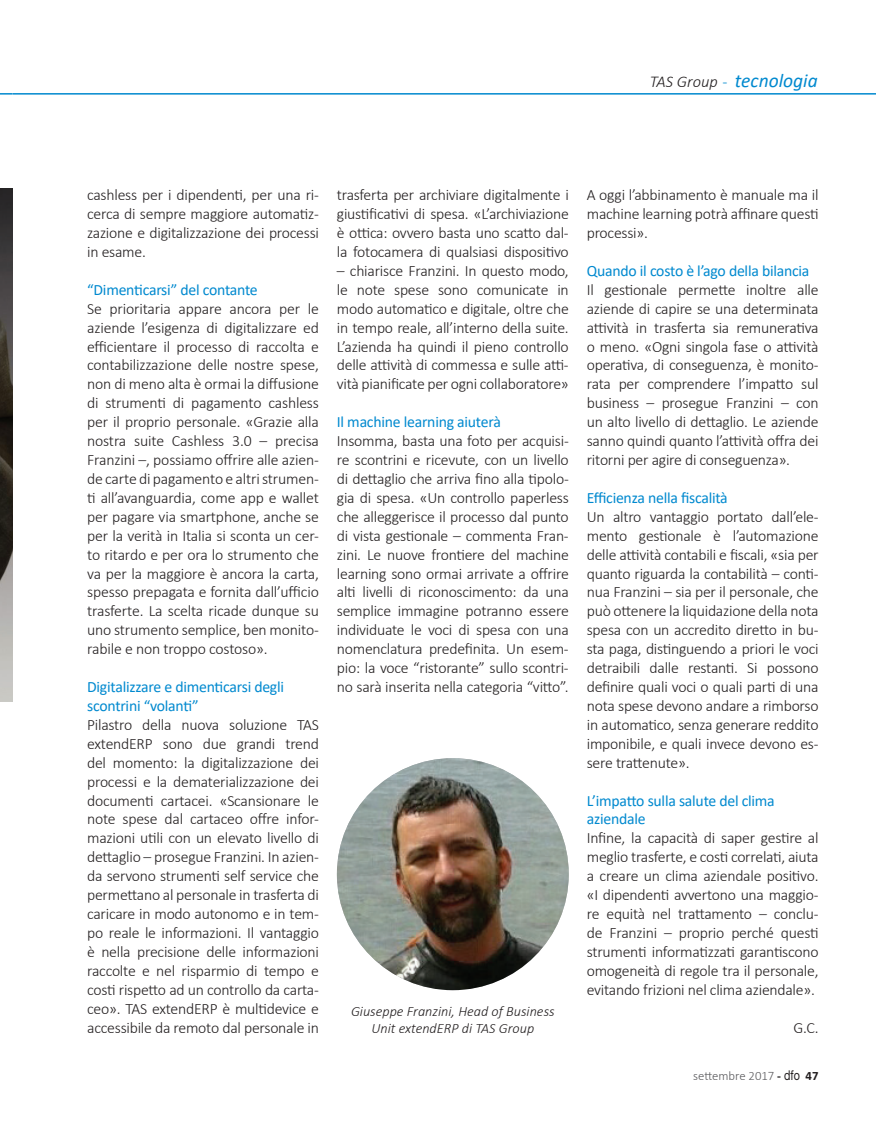
<style>
.page{position:relative;width:876px;height:1132px;background:#fff}
.page>*{position:absolute;margin:0;border:0;box-sizing:border-box;transform-origin:0 0}
.t1{font:italic 19.5px "Calibri";color:#0089cf}
.t2{font:300 15.75px/18.9px "Calibri";letter-spacing:-.015em;color:#231f20;text-align:justify}
.t3{font:15.75px/18.9px "Calibri";letter-spacing:-.015em;color:#0089cf}
.t4{font:italic 300 14.25px/17.1px "Calibri";color:#231f20;text-align:center}
.t5{font:300 12.75px "Calibri";color:#5a5a5d}
.s1{font-weight:300;font-size:16.5px;color:#231f20}
.s2{font-weight:300;font-style:normal;font-size:16.5px}
.s3{font-weight:700;color:#231f20}
.s4{font-family:"Helvetica Neue LT Std";font-weight:400;font-size:13.5px;color:#231f20}
</style>
<div class="page">
<img style="left:0;top:188px;width:13px;height:513px">
<hr style="left:13px;top:93px;width:863px;height:2px;background:#0089cf">
<svg style="left:0;top:93px;width:13px;height:2px"></svg>
<img style="left:337px;top:757px;width:232px;height:232px;border-radius:116px">
<p class="t1" style="left:650px;top:67px;width:169px"><span class="s1">TAS Group</span> <span class="s2">-</span> tecnologia</p>
<p class="t2" style="left:87px;top:185px;width:233px">cashless per i dipendenti, per una ri&shy;cerca di sempre maggiore automatiz&shy;zazione e digitalizzazione dei processi in esame.</p>
<p class="t3" style="left:87px;top:279px;width:172px">“Dimenticarsi” del contante</p>
<p class="t2" style="left:87px;top:299px;width:233px">Se prioritaria appare ancora per le aziende l’esigenza di digitalizzare ed efficientare il processo di raccolta e contabilizzazione delle nostre spese, non di meno alta è ormai la diffusione di strumenti di pagamento cashless per il proprio personale. «Grazie alla nostra suite Cashless 3.0 – precisa Franzini –, possiamo offrire alle azien&shy;de carte di pagamento e altri strumen&shy;ti all’avanguardia, come app e wallet per pagare via smartphone, anche se per la verità in Italia si sconta un cer&shy;to ritardo e per ora lo strumento che va per la maggiore è ancora la carta, spesso prepagata e fornita dall’ufficio trasferte. La scelta ricade dunque su uno strumento semplice, ben monito&shy;rabile e non troppo costoso».</p>
<p class="t3" style="left:87px;top:676px;width:198px">Digitalizzare e dimenticarsi degli scontrini “volanti”</p>
<p class="t2" style="left:87px;top:714px;width:233px">Pilastro della nuova soluzione TAS extendERP sono due grandi trend del momento: la digitalizzazione dei processi e la dematerializzazione dei documenti cartacei. «Scansionare le note spese dal cartaceo offre infor&shy;mazioni utili con un elevato livello di dettaglio – prosegue Franzini. In azien&shy;da servono strumenti self service che permettano al personale in trasferta di caricare in modo autonomo e in tem&shy;po reale le informazioni. Il vantaggio è nella precisione delle informazioni raccolte e nel risparmio di tempo e costi rispetto ad un controllo da carta&shy;ceo». TAS extendERP è multidevice e accessibile da remoto dal personale in</p>
<p class="t2" style="left:337px;top:185px;width:233px">trasferta per archiviare digitalmente i giustificativi di spesa. «L’archiviazione è ottica: ovvero basta uno scatto dal&shy;la fotocamera di qualsiasi dispositivo</p>
<p class="t2" style="left:337px;top:261px;width:233px">– chiarisce Franzini. In questo modo, le note spese sono comunicate in modo automatico e digitale, oltre che in tempo reale, all’interno della suite.<br>L’azienda ha quindi il pieno controllo delle attività di commessa e sulle atti&shy;vità pianificate per ogni collaboratore»</p>
<p class="t3" style="left:337px;top:412px;width:166px">Il machine learning aiuterà</p>
<p class="t2" style="left:337px;top:431px;width:233px">Insomma, basta una foto per acquisi&shy;re scontrini e ricevute, con un livello di dettaglio che arriva fino alla tipolo&shy;gia di spesa. «Un controllo paperless che alleggerisce il processo dal punto di vista gestionale – commenta Fran&shy;zini. Le nuove frontiere del machine learning sono ormai arrivate a offrire alti livelli di riconoscimento: da una semplice immagine potranno essere individuate le voci di spesa con una nomenclatura predefinita. Un esem&shy;pio: la voce “ristorante” sullo scontri&shy;no sarà inserita nella categoria “vitto”.</p>
<p class="t4" style="left:351px;top:1002px;width:205px">Giuseppe Franzini, Head of Business<br>Unit extendERP di TAS Group</p>
<p class="t2" style="left:587px;top:185px;width:233px">A oggi l’abbinamento è manuale ma il machine learning potrà affinare questi processi».</p>
<p class="t3" style="left:587px;top:261px;width:224px">Quando il costo è l’ago della bilancia</p>
<p class="t2" style="left:587px;top:280px;width:233px">Il gestionale permette inoltre alle aziende di capire se una determinata attività in trasferta sia remunerativa o meno. «Ogni singola fase o attività operativa, di conseguenza, è monito&shy;rata per comprendere l’impatto sul business – prosegue Franzini – con un alto livello di dettaglio. Le aziende sanno quindi quanto l’attività offra dei ritorni per agire di conseguenza».</p>
<p class="t3" style="left:587px;top:487px;width:143px">Efficienza nella fiscalità</p>
<p class="t2" style="left:587px;top:507px;width:233px">Un altro vantaggio portato dall’ele&shy;mento gestionale è l’automazione delle attività contabili e fiscali, «sia per quanto riguarda la contabilità – conti&shy;nua Franzini – sia per il personale, che può ottenere la liquidazione della nota spesa con un accredito diretto in bu&shy;sta paga, distinguendo a priori le voci detraibili dalle restanti. Si possono definire quali voci o quali parti di una nota spese devono andare a rimborso in automatico, senza generare reddito imponibile, e quali invece devono es&shy;sere trattenute».</p>
<p class="t3" style="left:587px;top:790px;width:190px">L’impatto sulla salute del clima aziendale</p>
<p class="t2" style="left:587px;top:828px;width:233px">Infine, la capacità di saper gestire al meglio trasferte, e costi correlati, aiuta a creare un clima aziendale positivo. «I dipendenti avvertono una maggio&shy;re equità nel trattamento – conclu&shy;de Franzini – proprio perché questi strumenti informatizzati garantiscono omogeneità di regole tra il personale, evitando frizioni nel clima aziendale».</p>
<p class="t2" style="left:794px;top:1017px;width:26px">G.C.</p>
<p class="t5" style="left:693px;top:1066px;width:127px">settembre 2017 <span class="s3">-</span> <span class="s4">dfo</span> <span class="s3">47</span></p>
</div>
